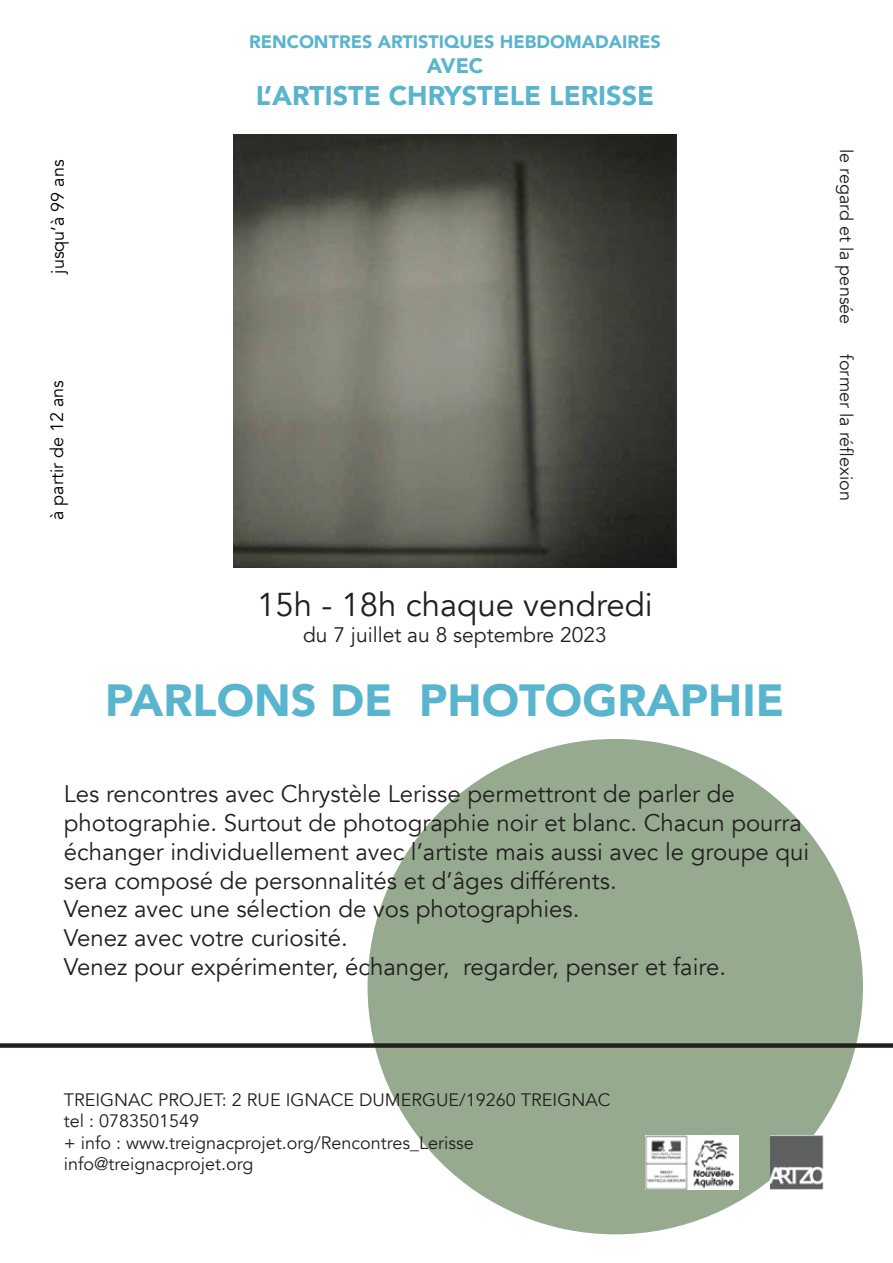
<style>
.page{position:relative;width:893px;height:1263px;background:#fff}
.page>*{position:absolute;margin:0;border:0;box-sizing:border-box;transform-origin:0 0}
.t1{font:900 45px "Avenir";color:#59b4ce}
.t2{font:33px "Avenir";color:#231f20}
.t3{font:900 27px "Avenir";color:#59b4ce}
.t4{font:24px/28.8px "Avenir";color:#231f20}
.t5{font:21px "Avenir";color:#231f20}
.t6{font:900 21px "Avenir";color:#59b4ce}
.t7{font:18px/21.6px "Avenir";color:#231f20}
.t8{font:900 18px "Avenir";color:#59b4ce}
.t9{font:18px "Avenir";color:#000}
</style>
<div class="page">
<div style="left:368px;top:739px;width:495px;height:495px;background:#95aa8e;border-radius:50%"></div>
<div style="left:0;top:1043px;width:893px;height:5px;background:#231f20"></div>
<img style="left:233px;top:135px;width:444px;height:432px">
<img style="left:770px;top:1136px;width:54px;height:53px">
<img style="left:646px;top:1136px;width:92px;height:53px">
<p class="t9" style="left:47px;top:274px;width:116px;rotate:-90deg">jusqu’à 99 ans</p>
<p class="t9" style="left:46px;top:520px;width:141px;rotate:-90deg">à partir de 12 ans</p>
<p class="t8" style="left:249px;top:26px;width:413px">RENCONTRES ARTISTIQUES HEBDOMADAIRES</p>
<p class="t6" style="left:427px;top:48px;width:58px">AVEC</p>
<p class="t3" style="left:256px;top:73px;width:400px">L’ARTISTE CHRYSTELE LERISSE</p>
<p class="t7" style="left:857px;top:149px;width:177px;rotate:90deg">le regard et la pensée</p>
<p class="t7" style="left:857px;top:354px;width:148px;rotate:90deg">former la réflexion</p>
<h2 class="t2" style="left:257px;top:585px;width:397px">15h - 18h chaque vendredi</h2>
<p class="t5" style="left:303px;top:622px;width:305px">du 7 juillet au 8 septembre 2023</p>
<h1 class="t1" style="left:105px;top:662px;width:681px">PARLONS DE PHOTOGRAPHIE</h1>
<p class="t4" style="left:64px;top:780px;width:747px">Les rencontres avec Chrystèle Lerisse permettront de parler de photographie. Surtout de photographie noir et blanc. Chacun pourra échanger individuellement avec l’artiste mais aussi avec le groupe qui sera composé de personnalités et d’âges différents.<br>Venez avec une sélection de vos photographies.<br>Venez avec votre curiosité.<br>Venez pour expérimenter, échanger, regarder, penser et faire.</p>
<p class="t7" style="left:64px;top:1089px;width:548px">TREIGNAC PROJET: 2 RUE IGNACE DUMERGUE/19260 TREIGNAC tel : 0783501549<br>+ info : www.treignacprojet.org/Rencontres_Lerisse info@treignacprojet.org</p>
</div>
